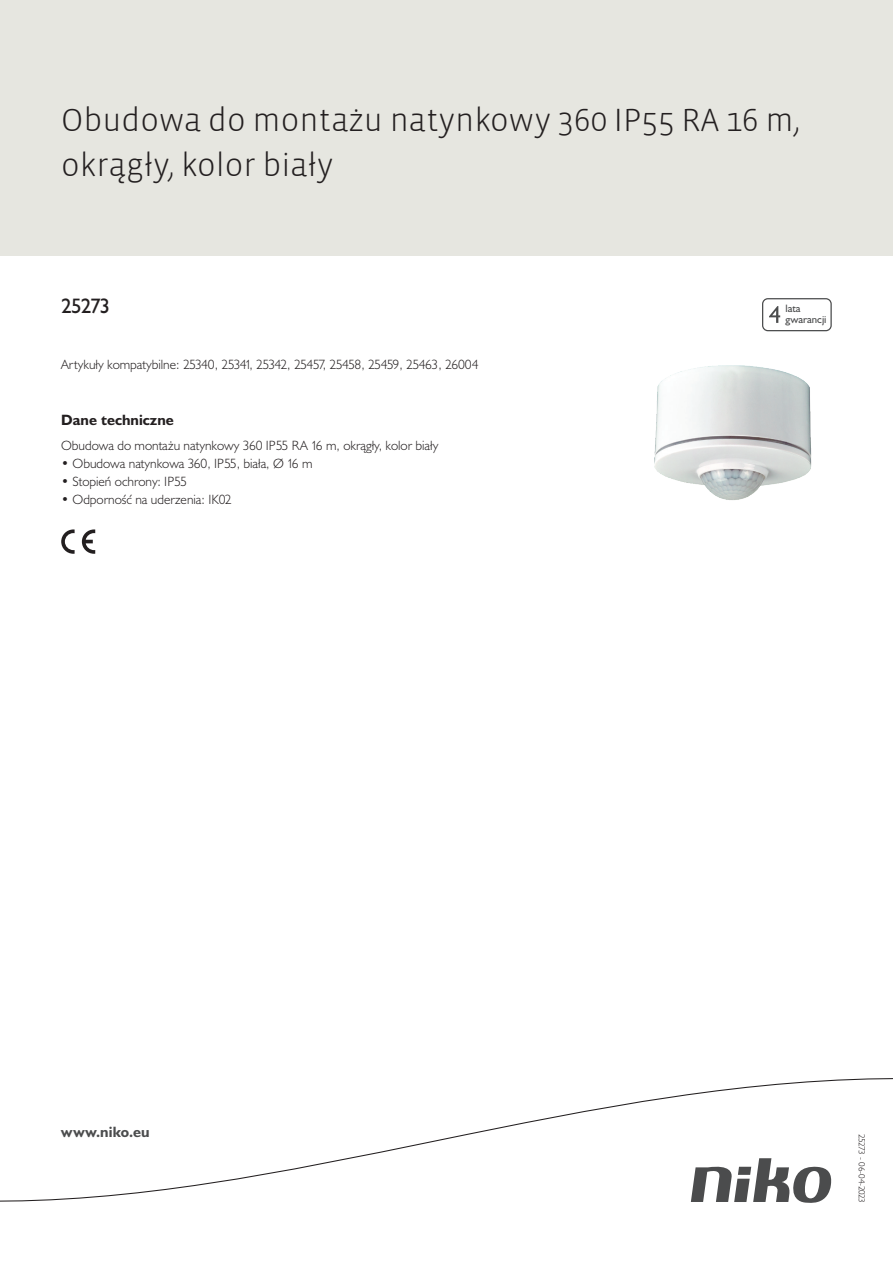
<style>
.page{position:relative;width:893px;height:1263px;background:#fff}
.page>*{position:absolute;margin:0;border:0;box-sizing:border-box;transform-origin:0 0}
.Title_datasheets{font:300 33px/45px "Vista Sans";color:#231f20}
.Article_number{font:21px "Humanist 521 BT";letter-spacing:-.05em;color:#231f20}
.Titles_parts{font:700 15px "Humanist 521 BT";color:#231f20}
.titel_afbeelding{font:700 15px "Humanist 521 BT";letter-spacing:.005em;color:#4b4c4d}
.USP_Bullets{font:300 13.5px "Humanist 521 BT";color:#231f20}
.Platte_tekst_CAB{font:300 13.5px "Humanist 521 BT";letter-spacing:-.03em;color:#231f20}
.Platte_tekst_CAB-2{font:300 13.5px "Humanist 521 BT";color:#231f20}
.t1{font:10.8px/10.8px "Humanist 521 BT";color:#4b4c4d}
.Revision{font:300 9px "Humanist 521 BT";letter-spacing:-.05em;color:#231f20}
</style>
<div class="page">
<div style="left:0;top:0;width:893px;height:255px;background:#e6e6e0"></div>
<svg style="left:82px;top:529px;width:13px;height:25px"></svg>
<svg style="left:61px;top:529px;width:14px;height:25px"></svg>
<svg style="left:762px;top:298px;width:70px;height:33px"></svg>
<svg style="left:0;top:1078px;width:893px;height:125px"></svg>
<img style="left:654px;top:365px;width:158px;height:135px">
<p class="Title_datasheets" style="left:61px;top:98px;width:740px">Obudowa do montażu natynkowy 360 IP55 RA 16 m, okrągły, kolor biały</p>
<p class="Article_number" style="left:61px;top:293px;width:50px">25273</p>
<p class="t1" style="left:785px;top:303px;width:43px">lata gwarancji</p>
<p class="Platte_tekst_CAB" style="left:61px;top:356px;width:419px">Artykuły kompatybilne: 25340, 25341, 25342, 25457, 25458, 25459, 25463, 26004</p>
<p class="Titles_parts" style="left:61px;top:411px;width:114px">Dane techniczne</p>
<p class="Platte_tekst_CAB-2" style="left:61px;top:437px;width:379px">Obudowa do montażu natynkowy 360 IP55 RA 16 m, okrągły, kolor biały</p>
<p class="USP_Bullets" style="left:61px;top:455px;width:253px">• Obudowa natynkowa 360, IP55, biała, Ø 16 m</p>
<p class="USP_Bullets" style="left:61px;top:473px;width:127px">• Stopień ochrony: IP55</p>
<p class="USP_Bullets" style="left:61px;top:491px;width:172px">• Odporność na uderzenia: IK02</p>
<p class="titel_afbeelding" style="left:61px;top:1122px;width:90px">www.niko.eu</p>
<p class="Revision" style="left:868px;top:1134px;width:71px;rotate:90deg">25273 - 06-04-2023</p>
</div>
